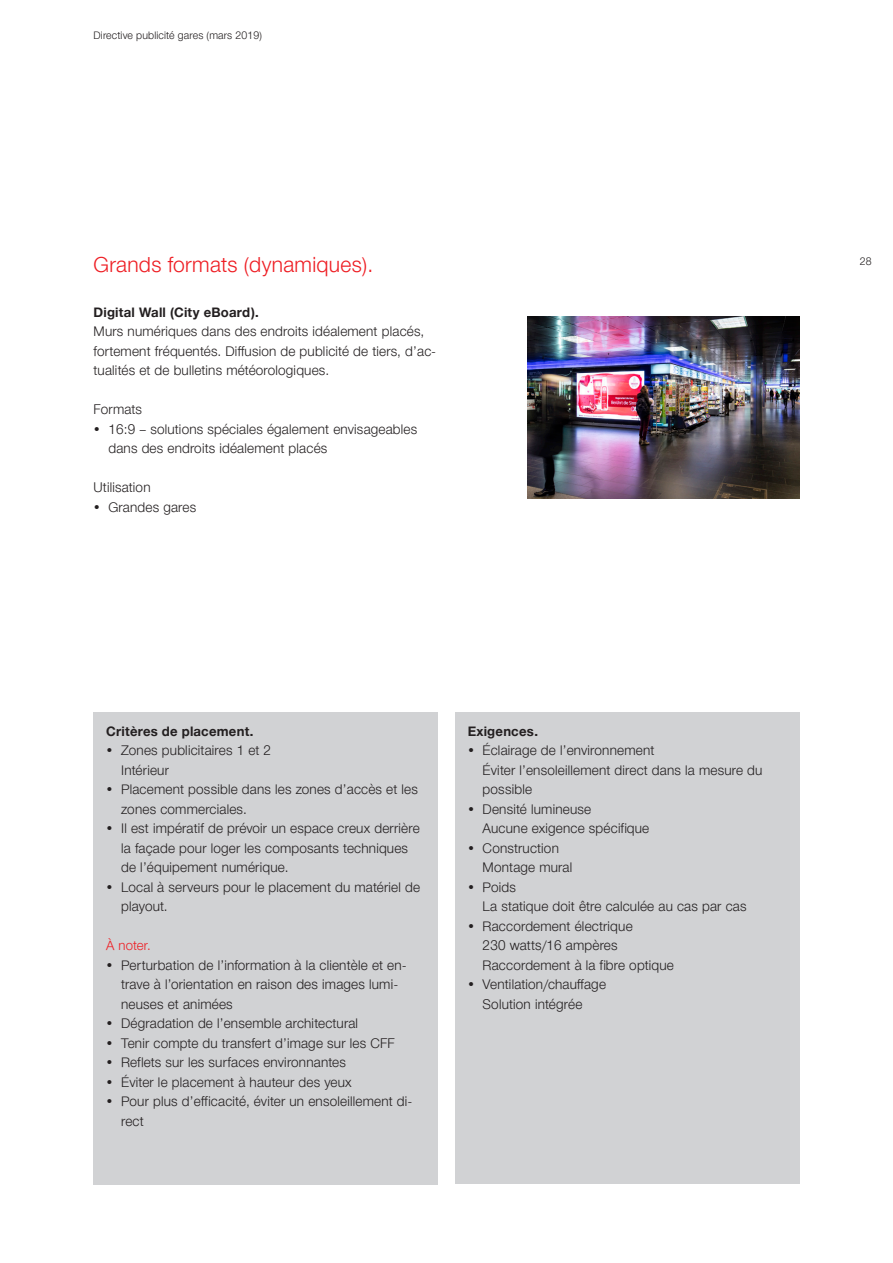
<style>
.page{position:relative;width:893px;height:1263px;background:#fff}
.page>*{position:absolute;margin:0;border:0;box-sizing:border-box;transform-origin:0 0}
.t1{font:300 21px "SBB";letter-spacing:.015em;color:#ee1d23}
.t2{font:300 13.5px/19.5px "SBB";letter-spacing:.015em;color:#231f20}
.t3{font:700 13.2px "SBB";letter-spacing:.015em;color:#231f20}
.t4{font:300 13.2px "SBB";letter-spacing:.005em;color:#ee1d23}
.t5{font:300 10.5px "SBB";letter-spacing:.015em;color:#231f20}
</style>
<div class="page">
<div style="left:94px;top:712px;width:344px;height:472px;background:#d1d2d4"></div>
<div style="left:455px;top:712px;width:344px;height:472px;background:#d1d2d4"></div>
<img style="left:527px;top:317px;width:272px;height:181px">
<p class="t5" style="left:94px;top:28px;width:170px">Directive publicité gares (mars 2019)</p>
<h1 class="t1" style="left:94px;top:249px;width:281px">Grands formats (dynamiques).</h1>
<p class="t3" style="left:94px;top:302px;width:167px">Digital Wall (City eBoard).</p>
<p class="t2" style="left:94px;top:321px;width:344px">Murs numériques dans des endroits idéalement placés, fortement fréquentés. Diffusion de publicité de tiers, d’ac&shy;tualités et de bulletins météorologiques.</p>
<p class="t2" style="left:94px;top:399px;width:50px">Formats</p>
<p class="t2" style="left:108px;top:418px;width:310px;text-indent:-15px">• 16:9 – solutions spéciales également envisageables dans des endroits idéalement placés</p>
<p class="t2" style="left:94px;top:477px;width:59px">Utilisation</p>
<p class="t2" style="left:94px;top:496px;width:104px">• Grandes gares</p>
<p class="t3" style="left:106px;top:722px;width:149px">Critères de placement.</p>
<p class="t2" style="left:121px;top:740px;width:151px;text-indent:-15px">• Zones publicitaires 1 et 2<br>Intérieur</p>
<p class="t2" style="left:121px;top:779px;width:298px;text-indent:-15px">• Placement possible dans les zones d’accès et les zones commerciales.</p>
<p class="t2" style="left:121px;top:818px;width:300px;text-indent:-15px">• Il est impératif de prévoir un espace creux derrière la façade pour loger les composants techniques de l’équipement numérique.</p>
<p class="t2" style="left:121px;top:877px;width:300px;text-indent:-15px">• Local à serveurs pour le placement du matériel de playout.</p>
<p class="t4" style="left:106px;top:936px;width:46px">À noter.</p>
<p class="t2" style="left:121px;top:955px;width:287px;text-indent:-15px">• Perturbation de l’information à la clientèle et en&shy;trave à l’orientation en raison des images lumi&shy;neuses et animées</p>
<p class="t2" style="left:106px;top:1013px;width:253px">• Dégradation de l’ensemble architectural</p>
<p class="t2" style="left:106px;top:1033px;width:290px">• Tenir compte du transfert d’image sur les CFF</p>
<p class="t2" style="left:106px;top:1052px;width:241px">• Reflets sur les surfaces environnantes</p>
<p class="t2" style="left:106px;top:1072px;width:247px">• Éviter le placement à hauteur des yeux</p>
<p class="t2" style="left:121px;top:1091px;width:293px;text-indent:-15px">• Pour plus d’efficacité, éviter un ensoleillement di&shy;rect</p>
<p class="t3" style="left:468px;top:722px;width:72px">Exigences.</p>
<p class="t2" style="left:483px;top:740px;width:281px;text-indent:-15px">• Éclairage de l’environnement<br>Éviter l’ensoleillement direct dans la mesure du possible</p>
<p class="t2" style="left:483px;top:799px;width:168px;text-indent:-15px">• Densité lumineuse<br>Aucune exigence spécifique</p>
<p class="t2" style="left:483px;top:838px;width:91px;text-indent:-15px">• Construction<br>Montage mural</p>
<p class="t2" style="left:483px;top:877px;width:265px;text-indent:-15px">• Poids<br>La statique doit être calculée au cas par cas</p>
<p class="t2" style="left:483px;top:916px;width:193px;text-indent:-15px">• Raccordement électrique<br>230 watts/16 ampères<br>Raccordement à la fibre optique</p>
<p class="t2" style="left:483px;top:974px;width:125px;text-indent:-15px">• Ventilation/chauffage<br>Solution intégrée</p>
<p class="t5" style="left:860px;top:253px;width:13px">28</p>
</div>
